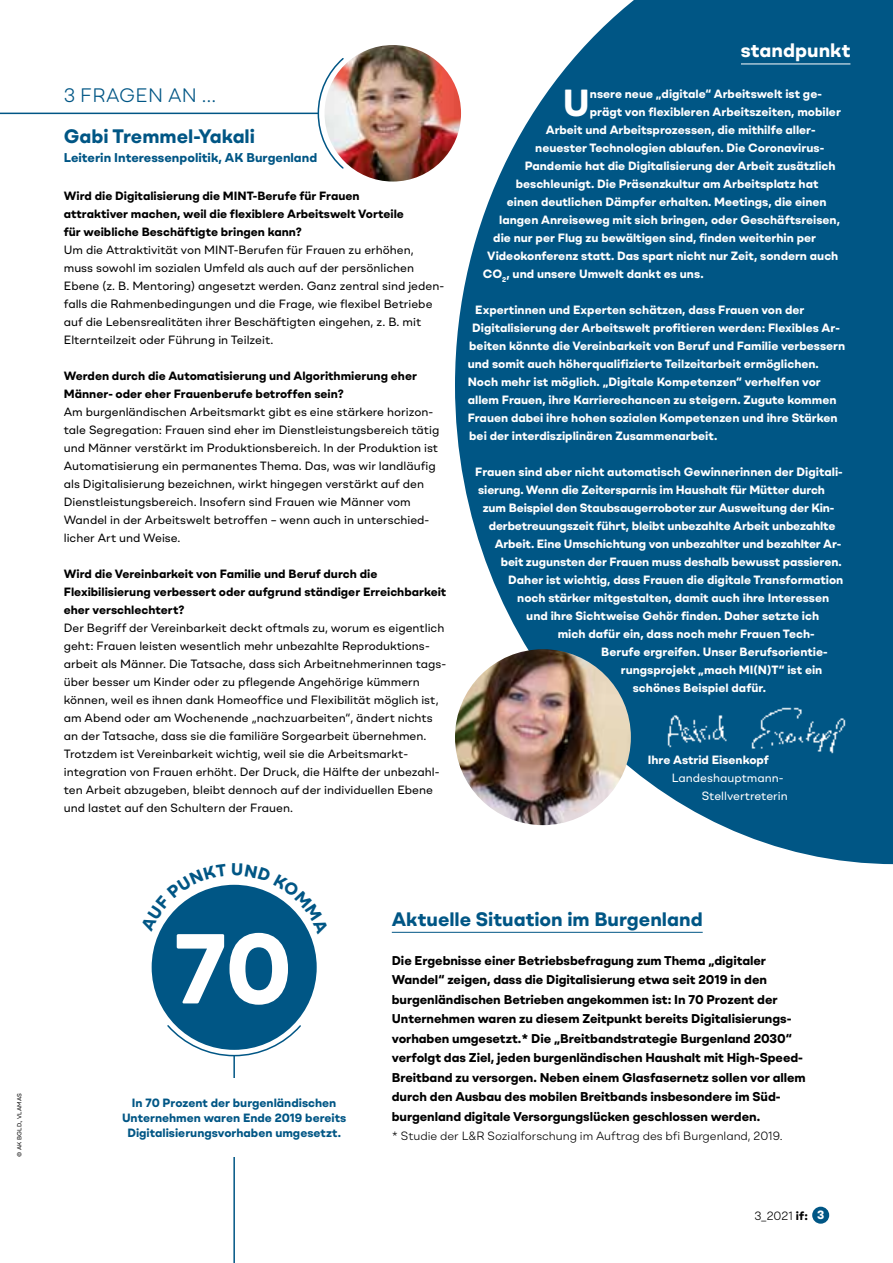
<style>
.page{position:relative;width:893px;height:1263px;background:#fff}
.page>*{position:absolute;margin:0;border:0;box-sizing:border-box;transform-origin:0 0}
.Kasten_LT_Fett{font:700 99px "BR Omny";color:#fff}
.Kasten_LT_Fett-2{font:700 37.65px "BR Omny";color:#fff}
.Kasten_Head{font:700 19.5px "BR Omny";color:#005685}
.Kasten_Head-2{font:700 19.5px "BR Omny";color:#fff}
.Kasten_Head-3{font:300 19.5px "BR Omny";letter-spacing:.01em;color:#005685}
.Kasten_LT_Mager{font:700 12.75px/19.5px "BR Omny";letter-spacing:-.005em;color:#000}
.Kasten_LT_Fett-3{font:700 12.75px "BR Omny";color:#005685}
.Kasten_LT_Fett-4{font:700 12px "BR Omny";color:#fff}
.Kasten_LT_Mager-2{font:12px/18px "BR Omny";color:#000}
.Kasten_LT_Mager-3{font:700 12px/18px "BR Omny";color:#000}
.Kasten_LT_Fett-5{font:700 12px/15px "BR Omny";color:#005685;text-align:center}
.Kasten_LT_Mager-4{font:300 12px "BR Omny";letter-spacing:-.005em;color:#000}
.Kasten_LT_Fett-6{font:12px/18px "BR Omny";color:#fff}
.Pagina{font:700 12px "BR Omny";color:#fff}
.Credit{font:6px "BR Omny";letter-spacing:.01em;color:#000}
.s1{font-weight:700}
</style>
<div class="page">
<svg style="left:455px;top:0;width:438px;height:864px;background:#226d95"></svg>
<img style="left:455px;top:649px;width:176px;height:176px;border-radius:88px">
<img style="left:653px;top:704px;width:196px;height:54px">
<img style="left:325px;top:45px;width:136px;height:137px;border-radius:68px">
<div style="left:812px;top:1207px;width:17px;height:17px;background:#005685;border-radius:50%"></div>
<hr style="left:741px;top:64px;width:109px;height:1px;background:#fff">
<hr style="left:392px;top:932px;width:311px;height:1px;background:#005685">
<div style="left:152px;top:885px;width:165px;height:165px;background:#005685;border-radius:50%"></div>
<svg style="left:167px;top:1024px;width:134px;height:33px"></svg>
<hr style="left:233px;top:1056px;width:2px;height:207px;background:#005685">
<div style="left:92px;top:1078px;width:285px;height:78px;background:#fff"></div>
<svg style="left:317px;top:58px;width:28px;height:111px"></svg>
<hr style="left:0;top:113px;width:318px;height:1px;background:#005685">
<svg style="left:158px;top:884px;width:152px;height:50px"></svg>
<p class="Credit" style="left:15px;top:1157px;width:65px;rotate:-90deg">© AK BGLD., VLAMAS</p>
<p class="Kasten_Head-3" style="left:64px;top:83px;width:154px">3 FRAGEN AN …</p>
<p class="Kasten_Head" style="left:64px;top:123px;width:193px">Gabi Tremmel-Yakali</p>
<p class="Kasten_LT_Fett-3" style="left:64px;top:149px;width:255px">Leiterin Interessenpolitik, AK Burgenland</p>
<p class="Kasten_LT_Mager-3" style="left:64px;top:186px;width:342px">Wird die Digitalisierung die MINT-Berufe für Frauen attraktiver machen, weil die flexiblere Arbeitswelt Vorteile für weibliche Beschäftigte bringen kann?</p>
<p class="Kasten_LT_Mager-2" style="left:64px;top:240px;width:382px">Um die Attraktivität von MINT-Berufen für Frauen zu erhöhen, muss sowohl im sozialen Umfeld als auch auf der persönlichen Ebene (z. B. Mentoring) angesetzt werden. Ganz zentral sind jeden&shy;falls die Rahmenbedingungen und die Frage, wie flexibel Betriebe auf die Lebensrealitäten ihrer Beschäftigten eingehen, z. B. mit Elternteilzeit oder Führung in Teilzeit.</p>
<p class="Kasten_LT_Mager-3" style="left:64px;top:366px;width:355px">Werden durch die Automatisierung und Algorithmierung eher<br>Männer- oder eher Frauenberufe betroffen sein?</p>
<p class="Kasten_LT_Mager-2" style="left:64px;top:402px;width:377px">Am burgenländischen Arbeitsmarkt gibt es eine stärkere horizon&shy;tale Segregation: Frauen sind eher im Dienstleistungsbereich tätig und Männer verstärkt im Produktionsbereich. In der Produktion ist Automatisierung ein permanentes Thema. Das, was wir landläufig als Digitalisierung bezeichnen, wirkt hingegen verstärkt auf den Dienstleistungsbereich. Insofern sind Frauen wie Männer vom Wandel in der Arbeitswelt betroffen – wenn auch in unterschied&shy;licher Art und Weise.</p>
<p class="Kasten_LT_Mager-3" style="left:64px;top:564px;width:384px">Wird die Vereinbarkeit von Familie und Beruf durch die<br>Flexibilisierung verbessert oder aufgrund ständiger Erreichbarkeit eher verschlechtert?</p>
<p class="Kasten_LT_Mager-2" style="left:64px;top:618px;width:384px">Der Begriff der Vereinbarkeit deckt oftmals zu, worum es eigentlich geht: Frauen leisten wesentlich mehr unbezahlte Reproduktions&shy;arbeit als Männer. Die Tatsache, dass sich Arbeitnehmerinnen tags&shy;über besser um Kinder oder zu pflegende Angehörige kümmern können, weil es ihnen dank Homeoffice und Flexibilität möglich ist, am Abend oder am Wochenende „nachzuarbeiten“, ändert nichts an der Tatsache, dass sie die familiäre Sorgearbeit übernehmen.<br>Trotzdem ist Vereinbarkeit wichtig, weil sie die Arbeitsmarkt&shy;integration von Frauen erhöht. Der Druck, die Hälfte der unbezahl&shy;ten Arbeit abzugeben, bleibt dennoch auf der individuellen Ebene und lastet auf den Schultern der Frauen.</p>
<p class="Kasten_Head-2" style="left:741px;top:37px;width:111px">standpunkt</p>
<p class="Kasten_LT_Fett-2" style="left:563px;top:77px;width:29px">U</p>
<p class="Kasten_LT_Fett-4" style="left:590px;top:85px;width:234px">nsere neue „digitale“ Arbeitswelt ist ge-</p>
<p class="Kasten_LT_Fett-4" style="left:590px;top:103px;width:252px">prägt von flexibleren Arbeitszeiten, mobiler</p>
<p class="Kasten_LT_Fett-4" style="left:546px;top:121px;width:271px">Arbeit und Arbeitsprozessen, die mithilfe aller-</p>
<p class="Kasten_LT_Fett-4" style="left:535px;top:139px;width:290px">neuester Technologien ablaufen. Die Coronavirus-</p>
<p class="Kasten_LT_Fett-4" style="left:525px;top:157px;width:312px">Pandemie hat die Digitalisierung der Arbeit zusätzlich</p>
<p class="Kasten_LT_Fett-4" style="left:516px;top:175px;width:304px">beschleunigt. Die Präsenzkultur am Arbeitsplatz hat</p>
<p class="Kasten_LT_Fett-4" style="left:507px;top:193px;width:321px">einen deutlichen Dämpfer erhalten. Meetings, die einen</p>
<p class="Kasten_LT_Fett-4" style="left:499px;top:211px;width:342px">langen Anreiseweg mit sich bringen, oder Geschäftsreisen,</p>
<p class="Kasten_LT_Fett-4" style="left:493px;top:229px;width:324px">die nur per Flug zu bewältigen sind, finden weiterhin per</p>
<p class="Kasten_LT_Fett-4" style="left:487px;top:247px;width:353px">Videokonferenz statt. Das spart nicht nur Zeit, sondern auch</p>
<p class="Kasten_LT_Fett-4" style="left:483px;top:265px;width:222px">CO<sub>2</sub>, und unsere Umwelt dankt es uns.</p>
<p class="Kasten_LT_Fett-4" style="left:475px;top:301px;width:331px">Expertinnen und Experten schätzen, dass Frauen von der</p>
<p class="Kasten_LT_Fett-4" style="left:472px;top:319px;width:369px">Digitalisierung der Arbeitswelt profitieren werden: Flexibles Ar-</p>
<p class="Kasten_LT_Fett-4" style="left:469px;top:337px;width:377px">beiten könnte die Vereinbarkeit von Beruf und Familie verbessern</p>
<p class="Kasten_LT_Fett-4" style="left:468px;top:355px;width:353px">und somit auch höherqualifizierte Teilzeitarbeit ermöglichen.</p>
<p class="Kasten_LT_Fett-4" style="left:468px;top:373px;width:355px">Noch mehr ist möglich. „Digitale Kompetenzen“ verhelfen vor</p>
<p class="Kasten_LT_Fett-4" style="left:468px;top:391px;width:370px">allem Frauen, ihre Karrierechancen zu steigern. Zugute kommen</p>
<p class="Kasten_LT_Fett-4" style="left:468px;top:409px;width:371px">Frauen dabei ihre hohen sozialen Kompetenzen und ihre Stärken</p>
<p class="Kasten_LT_Fett-4" style="left:469px;top:427px;width:250px">bei der interdisziplinären Zusammenarbeit.</p>
<p class="Kasten_LT_Fett-4" style="left:475px;top:463px;width:369px">Frauen sind aber nicht automatisch Gewinnerinnen der Digitali-</p>
<p class="Kasten_LT_Fett-4" style="left:478px;top:481px;width:348px">sierung. Wenn die Zeitersparnis im Haushalt für Mütter durch</p>
<p class="Kasten_LT_Fett-4" style="left:483px;top:499px;width:353px">zum Beispiel den Staubsaugerroboter zur Ausweitung der Kin-</p>
<p class="Kasten_LT_Fett-4" style="left:489px;top:517px;width:348px">derbetreuungszeit führt, bleibt unbezahlte Arbeit unbezahlte</p>
<p class="Kasten_LT_Fett-4" style="left:495px;top:535px;width:348px">Arbeit. Eine Umschichtung von unbezahlter und bezahlter Ar-</p>
<p class="Kasten_LT_Fett-4" style="left:501px;top:553px;width:343px">beit zugunsten der Frauen muss deshalb bewusst passieren.</p>
<p class="Kasten_LT_Fett-4" style="left:508px;top:571px;width:337px">Daher ist wichtig, dass Frauen die digitale Transformation</p>
<p class="Kasten_LT_Fett-4" style="left:517px;top:589px;width:313px">noch stärker mitgestalten, damit auch ihre Interessen</p>
<p class="Kasten_LT_Fett-4" style="left:526px;top:607px;width:294px">und ihre Sichtweise Gehör finden. Daher setzte ich</p>
<p class="Kasten_LT_Fett-4" style="left:558px;top:625px;width:258px">mich dafür ein, dass noch mehr Frauen Tech-</p>
<p class="Kasten_LT_Fett-4" style="left:601px;top:643px;width:228px">Berufe ergreifen. Unser Berufsorientie-</p>
<p class="Kasten_LT_Fett-4" style="left:621px;top:661px;width:203px">rungsprojekt „mach MI(N)T“ ist ein</p>
<p class="Kasten_LT_Fett-4" style="left:633px;top:679px;width:135px">schönes Beispiel dafür.</p>
<p class="Kasten_LT_Fett-4" style="left:648px;top:751px;width:123px">Ihre Astrid Eisenkopf</p>
<p class="Kasten_LT_Fett-6" style="left:702px;top:768px;width:88px;text-indent:-30px">Landeshauptmann-<br>Stellvertreterin</p>
<p class="Kasten_LT_Fett" style="left:174px;top:903px;width:119px">70</p>
<p class="Kasten_LT_Fett-5" style="left:122px;top:1095px;width:226px">In 70 Prozent der burgenländischen<br>Unternehmen waren Ende 2019 bereits<br>Digitalisierungsvorhaben umgesetzt.</p>
<p class="Kasten_Head" style="left:392px;top:906px;width:312px">Aktuelle Situation im Burgenland</p>
<p class="Kasten_LT_Mager" style="left:392px;top:950px;width:415px">Die Ergebnisse einer Betriebsbefragung zum Thema „digitaler Wandel“ zeigen, dass die Digitalisierung etwa seit 2019 in den burgenländischen Betrieben angekommen ist: In 70 Prozent der Unternehmen waren zu diesem Zeitpunkt bereits Digitalisierungs&shy;vorhaben umgesetzt.* Die „Breitbandstrategie Burgenland 2030“ verfolgt das Ziel, jeden burgenländischen Haushalt mit High-Speed-Breitband zu versorgen. Neben einem Glasfasernetz sollen vor allem durch den Ausbau des mobilen Breitbands insbesondere im Süd&shy;burgenland digitale Versorgungslücken geschlossen werden.</p>
<p class="Kasten_LT_Mager-4" style="left:392px;top:1128px;width:392px">* Studie der L&amp;R Sozialforschung im Auftrag des bfi Burgenland, 2019.</p>
<p class="Kasten_LT_Mager-4" style="left:755px;top:1208px;width:55px">3_2021 <span class="s1">if:</span></p>
<p class="Pagina" style="left:817px;top:1207px;width:9px">3</p>
</div>
